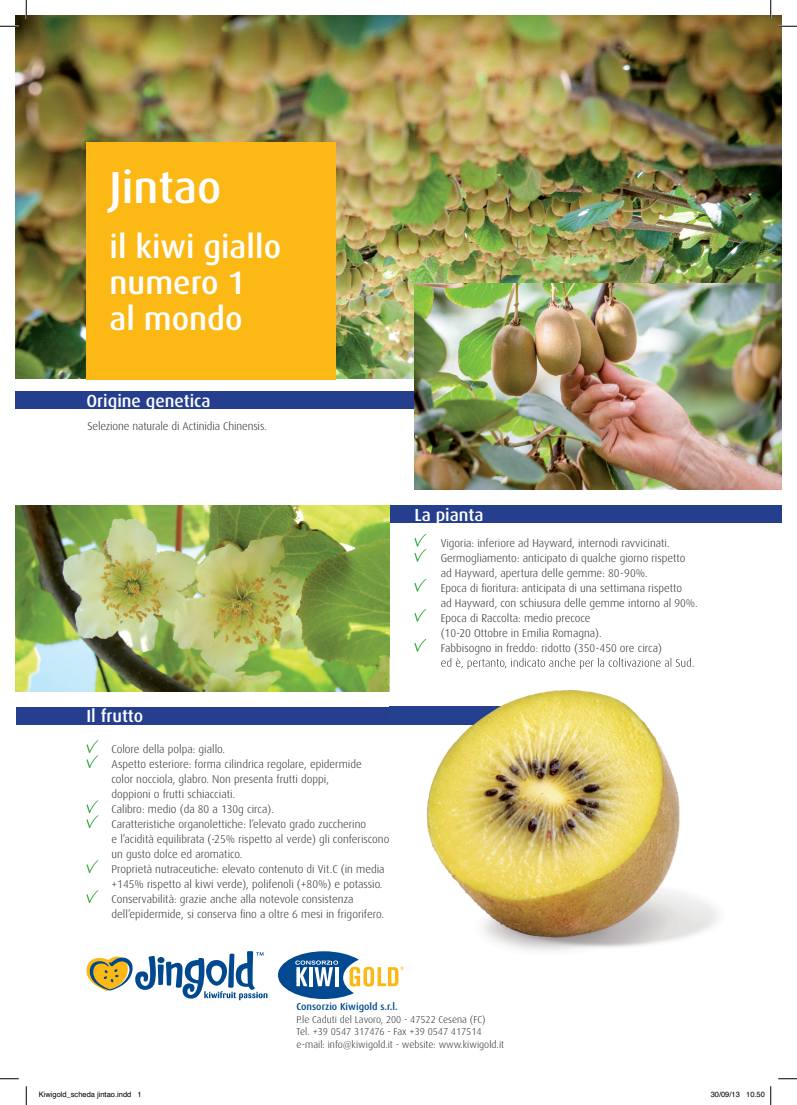
<style>
.page{position:relative;width:797px;height:1105px;background:#fff}
.page>*{position:absolute;margin:0;border:0;box-sizing:border-box;transform-origin:0 0}
.t1{font:500 45px "Dax";color:#fff}
.t2{font:500 32.5px/36.2px "Dax";color:#fff}
.t3{font:500 17.5px "Dax";color:#fff}
.t4{font:300 11.25px/15px "Dax";color:#231f20}
.t5{font:300 10px/12.5px "Dax";color:#231f20}
.t6{font:500 10px "Dax";color:#014990}
.t7{font:7.5px "Helvetica";color:#000}
</style>
<div class="page">
<img style="left:16px;top:16px;width:765px;height:363px">
<div style="left:16px;top:707px;width:492px;height:17px;background:#253f8e"></div>
<div style="left:389px;top:505px;width:392px;height:18px;background:#253f8e"></div>
<div style="left:16px;top:391px;width:407px;height:18px;background:#253f8e"></div>
<svg style="left:414px;top:534px;width:12px;height:28px"></svg>
<svg style="left:414px;top:579px;width:12px;height:13px"></svg>
<svg style="left:414px;top:609px;width:12px;height:13px"></svg>
<svg style="left:414px;top:639px;width:12px;height:13px"></svg>
<svg style="left:86px;top:740px;width:13px;height:28px"></svg>
<svg style="left:86px;top:800px;width:13px;height:28px"></svg>
<svg style="left:86px;top:860px;width:13px;height:13px"></svg>
<svg style="left:86px;top:890px;width:13px;height:13px"></svg>
<img style="left:414px;top:283px;width:367px;height:207px">
<img style="left:16px;top:505px;width:373px;height:187px">
<div style="left:86px;top:142px;width:250px;height:238px;background:#fcb814"></div>
<img style="left:389px;top:657px;width:329px;height:294px">
<img style="left:389px;top:707px;width:119px;height:17px">
<img style="left:414px;top:658px;width:279px;height:11px">
<svg style="left:389px;top:834px;width:3px;height:12px"></svg>
<svg style="left:86px;top:951px;width:181px;height:49px"></svg>
<svg style="left:278px;top:951px;width:126px;height:48px"></svg>
<svg style="left:0;top:25px;width:19px;height:2px"></svg>
<svg style="left:778px;top:25px;width:19px;height:2px"></svg>
<svg style="left:0;top:1078px;width:19px;height:1px"></svg>
<svg style="left:778px;top:1078px;width:19px;height:1px"></svg>
<svg style="left:25px;top:0;width:2px;height:19px"></svg>
<svg style="left:25px;top:1086px;width:2px;height:19px"></svg>
<svg style="left:770px;top:0;width:1px;height:19px"></svg>
<svg style="left:770px;top:1086px;width:1px;height:19px"></svg>
<h1 class="t1" style="left:110px;top:162px;width:113px">Jintao</h1>
<h2 class="t2" style="left:110px;top:229px;width:173px">il kiwi giallo numero 1<br>al mondo</h2>
<h3 class="t3" style="left:86px;top:391px;width:126px">Origine genetica</h3>
<p class="t4" style="left:87px;top:419px;width:181px">Selezione naturale di Actinidia Chinensis.</p>
<h3 class="t3" style="left:86px;top:706px;width:58px">Il frutto</h3>
<p class="t4" style="left:111px;top:742px;width:279px">Colore della polpa: giallo.<br>Aspetto esteriore: forma cilindrica regolare, epidermide<br>color nocciola, glabro. Non presenta frutti doppi,<br>doppioni o frutti schiacciati.<br>Calibro: medio (da 80 a 130g circa).<br>Caratteristiche organolettiche: l’elevato grado zuccherino<br>e l’acidità equilibrata (-25% rispetto al verde) gli conferiscono un gusto dolce ed aromatico.<br>Proprietà nutraceutiche: elevato contenuto di Vit.C (in media +145% rispetto al kiwi verde), polifenoli (+80%) e potassio.<br>Conservabilità: grazie anche alla notevole consistenza dell’epidermide, si conserva fino a oltre 6 mesi in frigorifero.</p>
<h3 class="t3" style="left:414px;top:505px;width:71px">La pianta</h3>
<p class="t4" style="left:440px;top:535px;width:259px">Vigoria: inferiore ad Hayward, internodi ravvicinati.<br>Germogliamento: anticipato di qualche giorno rispetto ad Hayward, apertura delle gemme: 80-90%.<br>Epoca di fioritura: anticipata di una settimana rispetto<br>ad Hayward, con schiusura delle gemme intorno al 90%.<br>Epoca di Raccolta: medio precoce<br>(10-20 Ottobre in Emilia Romagna).<br>Fabbisogno in freddo: ridotto (350-450 ore circa)</p>
<p class="t6" style="left:296px;top:1001px;width:103px">Consorzio Kiwigold s.r.l.</p>
<p class="t5" style="left:296px;top:1013px;width:209px">P.le Caduti del Lavoro, 200 - 47522 Cesena (FC)<br>Tel. +39 0547 317476 - Fax +39 0547 417514 e-mail: info@kiwigold.it - website: www.kiwigold.it</p>
<p class="t7" style="left:39px;top:1089px;width:104px">Kiwigold_scheda jintao.indd 1</p>
<p class="t7" style="left:710px;top:1089px;width:56px">30/09/13 10.50</p>
</div>
